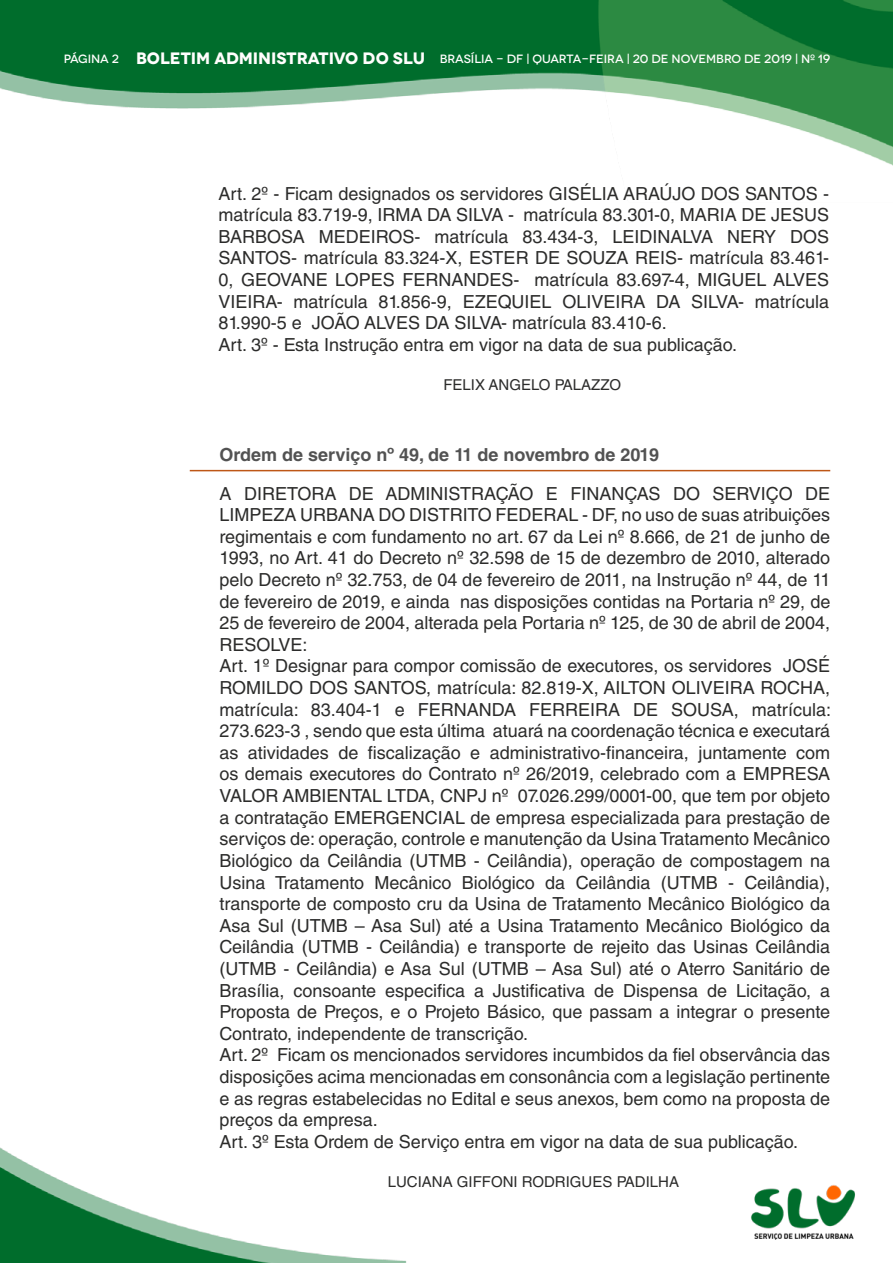
<style>
.page{position:relative;width:893px;height:1263px;background:#fff}
.page>*{position:absolute;margin:0;border:0;box-sizing:border-box;transform-origin:0 0}
.t1{font:18px/21.6px "Helvetica LT Std";color:#2c2c2b}
.t2{font:700 18px "Helvetica LT Std";color:#525252}
.t3{font:15px "Helvetica LT Std";color:#2c2c2b}
.t4{font:500 12px "Novecentowide";color:#fffefd}
.s1{font-weight:700;font-size:16.5px}
</style>
<div class="page">
<img style="left:0;top:0;width:893px;height:1263px">
<img style="left:740px;top:1180px;width:116px;height:59px">
<hr style="left:190px;top:470px;width:640px;height:1px;background:#be5717">
<p class="t4" style="left:64px;top:52px;width:768px">PÁGINA 2 <span class="s1">BOLETIM ADMINISTRATIVO DO SLU</span> BRASÍLIA - DF | QUARTA-FEIRA | 20 DE NOVEMBRO DE 2019 | Nº 19</p>
<p class="t1" style="left:218px;top:182px;width:612px">Art. 2º - Ficam designados os servidores GISÉLIA ARAÚJO DOS SANTOS - matrícula 83.719-9, IRMA DA SILVA - matrícula 83.301-0, MARIA DE JESUS BARBOSA MEDEIROS- matrícula 83.434-3, LEIDINALVA NERY DOS SANTOS- matrícula 83.324-X, ESTER DE SOUZA REIS- matrícula 83.461- 0, GEOVANE LOPES FERNANDES- matrícula 83.697-4, MIGUEL ALVES VIEIRA- matrícula 81.856-9, EZEQUIEL OLIVEIRA DA SILVA- matrícula 81.990-5 e JOÃO ALVES DA SILVA- matrícula 83.410-6.<br>Art. 3º - Esta Instrução entra em vigor na data de sua publicação.</p>
<p class="t3" style="left:443px;top:376px;width:179px">FELIX ANGELO PALAZZO</p>
<p class="t2" style="left:220px;top:444px;width:441px">Ordem de serviço nº 49, de 11 de novembro de 2019</p>
<p class="t1" style="left:220px;top:482px;width:613px">A DIRETORA DE ADMINISTRAÇÃO E FINANÇAS DO SERVIÇO DE LIMPEZA URBANA DO DISTRITO FEDERAL - DF, no uso de suas atribuições regimentais e com fundamento no art. 67 da Lei nº 8.666, de 21 de junho de 1993, no Art. 41 do Decreto nº 32.598 de 15 de dezembro de 2010, alterado pelo Decreto nº 32.753, de 04 de fevereiro de 2011, na Instrução nº 44, de 11 de fevereiro de 2019, e ainda nas disposições contidas na Portaria nº 29, de 25 de fevereiro de 2004, alterada pela Portaria nº 125, de 30 de abril de 2004, RESOLVE:<br>Art. 1º Designar para compor comissão de executores, os servidores JOSÉ ROMILDO DOS SANTOS, matrícula: 82.819-X, AILTON OLIVEIRA ROCHA, matrícula: 83.404-1 e FERNANDA FERREIRA DE SOUSA, matrícula:<br>273.623-3 , sendo que esta última atuará na coordenação técnica e executará as atividades de fiscalização e administrativo-financeira, juntamente com os demais executores do Contrato nº 26/2019, celebrado com a EMPRESA VALOR AMBIENTAL LTDA, CNPJ nº 07.026.299/0001-00, que tem por objeto a contratação EMERGENCIAL de empresa especializada para prestação de serviços de: operação, controle e manutenção da Usina Tratamento Mecânico Biológico da Ceilândia (UTMB - Ceilândia), operação de compostagem na Usina Tratamento Mecânico Biológico da Ceilândia (UTMB - Ceilândia), transporte de composto cru da Usina de Tratamento Mecânico Biológico da Asa Sul (UTMB – Asa Sul) até a Usina Tratamento Mecânico Biológico da Ceilândia (UTMB - Ceilândia) e transporte de rejeito das Usinas Ceilândia (UTMB - Ceilândia) e Asa Sul (UTMB – Asa Sul) até o Aterro Sanitário de Brasília, consoante especifica a Justificativa de Dispensa de Licitação, a Proposta de Preços, e o Projeto Básico, que passam a integrar o presente Contrato, independente de transcrição.<br>Art. 2º Ficam os mencionados servidores incumbidos da fiel observância das disposições acima mencionadas em consonância com a legislação pertinente e as regras estabelecidas no Edital e seus anexos, bem como na proposta de preços da empresa.<br>Art. 3º Esta Ordem de Serviço entra em vigor na data de sua publicação.</p>
<p class="t3" style="left:388px;top:1173px;width:293px">LUCIANA GIFFONI RODRIGUES PADILHA</p>
</div>
